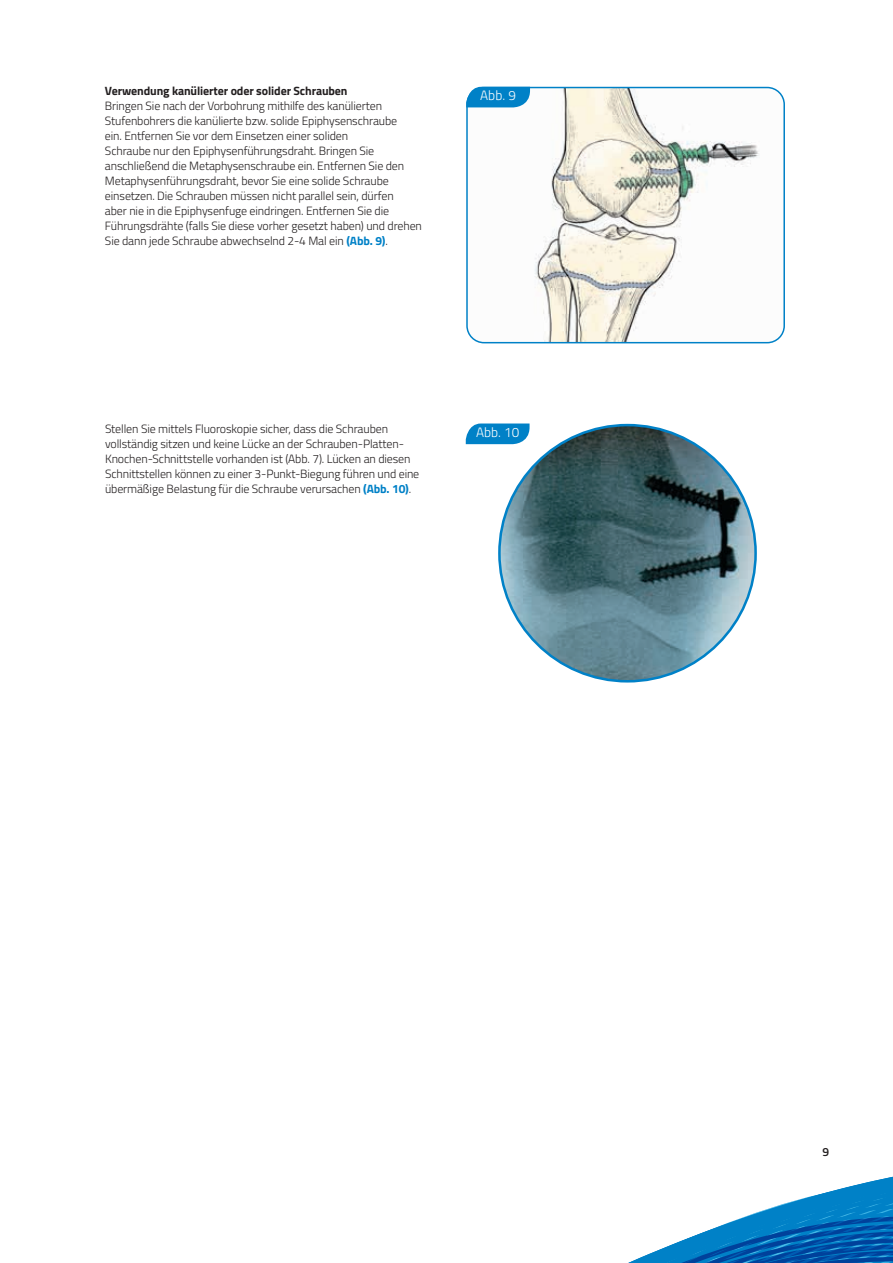
<style>
.page{position:relative;width:893px;height:1263px;background:#fff}
.page>*{position:absolute;margin:0;border:0;box-sizing:border-box;transform-origin:0 0}
.t1{font:300 13.5px "Titillium";color:#fff}
.t2{font:300 12px/15px "Titillium";letter-spacing:-.01em;color:#231f20}
.t3{font:700 12px "Titillium";letter-spacing:-.01em;color:#231f20}
.t4{font:600 12px "Titillium";color:#231f20}
.s1{font-weight:700;color:#0081c7}
</style>
<div class="page">
<img style="left:469px;top:88px;width:315px;height:255px">
<div style="left:466px;top:87px;width:319px;height:256px;border:2px solid #0081c7;border-radius:17px"></div>
<svg style="left:466px;top:87px;width:64px;height:20px"></svg>
<svg style="left:466px;top:423px;width:64px;height:21px"></svg>
<img style="left:499px;top:425px;width:257px;height:256px;border-radius:128px">
<svg style="left:628px;top:1176px;width:265px;height:87px"></svg>
<p class="t3" style="left:105px;top:81px;width:244px">Verwendung kanülierter oder solider Schrauben</p>
<p class="t2" style="left:105px;top:97px;width:319px">Bringen Sie nach der Vorbohrung mithilfe des kanülierten Stufenbohrers die kanülierte bzw. solide Epiphysenschraube<br>ein. Entfernen Sie vor dem Einsetzen einer soliden<br>Schraube nur den Epiphysenführungsdraht. Bringen Sie anschließend die Metaphysenschraube ein. Entfernen Sie den Metaphysenführungsdraht, bevor Sie eine solide Schraube einsetzen. Die Schrauben müssen nicht parallel sein, dürfen<br>aber nie in die Epiphysenfuge eindringen. Entfernen Sie die Führungsdrähte (falls Sie diese vorher gesetzt haben) und drehen Sie dann jede Schraube abwechselnd 2-4 Mal ein <span class="s1">(Abb. 9)</span>.</p>
<p class="t1" style="left:480px;top:86px;width:37px">Abb. 9</p>
<p class="t2" style="left:105px;top:420px;width:316px">Stellen Sie mittels Fluoroskopie sicher, dass die Schrauben vollständig sitzen und keine Lücke an der Schrauben-Platten-Knochen-Schnittstelle vorhanden ist (Abb. 7). Lücken an diesen Schnittstellen können zu einer 3-Punkt-Biegung führen und eine übermäßige Belastung für die Schraube verursachen <span class="s1">(Abb. 10)</span>.</p>
<p class="t1" style="left:476px;top:423px;width:45px">Abb. 10</p>
<p class="t4" style="left:822px;top:1143px;width:8px">9</p>
</div>
